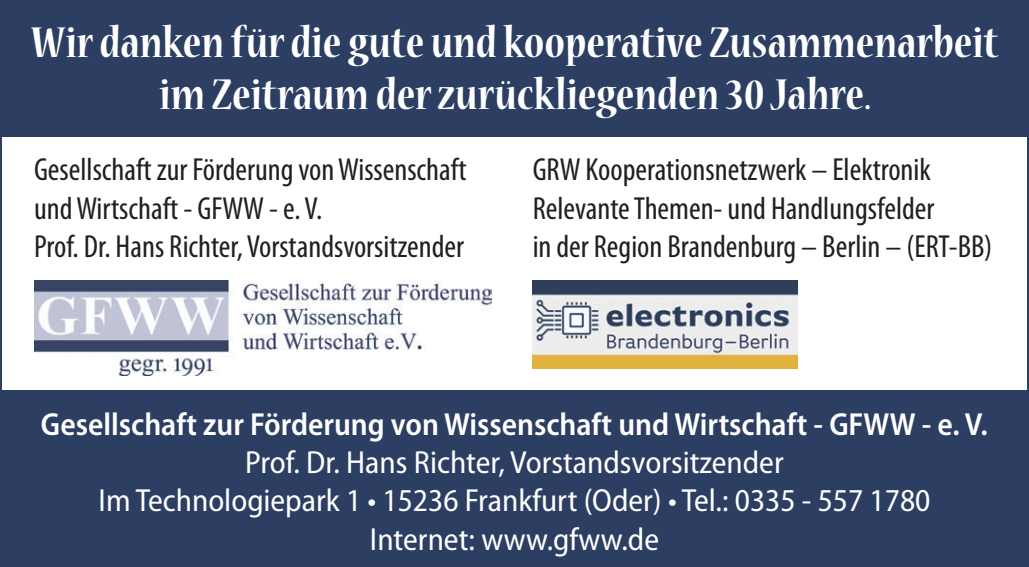
<style>
.page{position:relative;width:1029px;height:567px;background:#fff}
.page>*{position:absolute;margin:0;border:0;box-sizing:border-box;transform-origin:0 0}
.t1{font:700 condensed 48px/52px "Nueva Std";color:#fff;text-align:center}
.t2{font:condensed 32px/38.4px "Myriad Pro";color:#231f20}
.t3{font:semi-condensed 32px/38.4px "Myriad Pro";color:#fff;text-align:center}
.t4{font:600 semi-condensed 32px "Myriad Pro";color:#fff}
</style>
<div class="page">
<div style="left:0;top:390px;width:1029px;height:177px;background:#2c3e62"></div>
<div style="left:0;top:0;width:1029px;height:136px;background:#2c3e62"></div>
<img style="left:34px;top:280px;width:457px;height:95px">
<img style="left:533px;top:280px;width:264px;height:89px">
<h1 class="t1" style="left:31px;top:19px;width:968px">Wir danken für die gute und kooperative Zusammenarbeit im Zeitraum der zurückliegenden 30 Jahre.</h1>
<p class="t2" style="left:34px;top:151px;width:434px">Gesellschaft zur Förderung von Wissenschaft und Wirtschaft - GFWW - e. V.<br>Prof. Dr. Hans Richter, Vorstandsvorsitzender</p>
<p class="t2" style="left:533px;top:151px;width:461px">GRW Kooperationsnetzwerk – Elektronik<br>Relevante Themen- und Handlungsfelder<br>in der Region Brandenburg – Berlin – (ERT-BB)</p>
<p class="t4" style="left:41px;top:406px;width:949px">Gesellschaft zur Förderung von Wissenschaft und Wirtschaft - GFWW - e. V.</p>
<p class="t3" style="left:99px;top:444px;width:833px">Prof. Dr. Hans Richter, Vorstandsvorsitzender<br>Im Technologiepark 1 • 15236 Frankfurt (Oder) • Tel.: 0335 - 557 1780<br>Internet: www.gfww.de</p>
</div>
